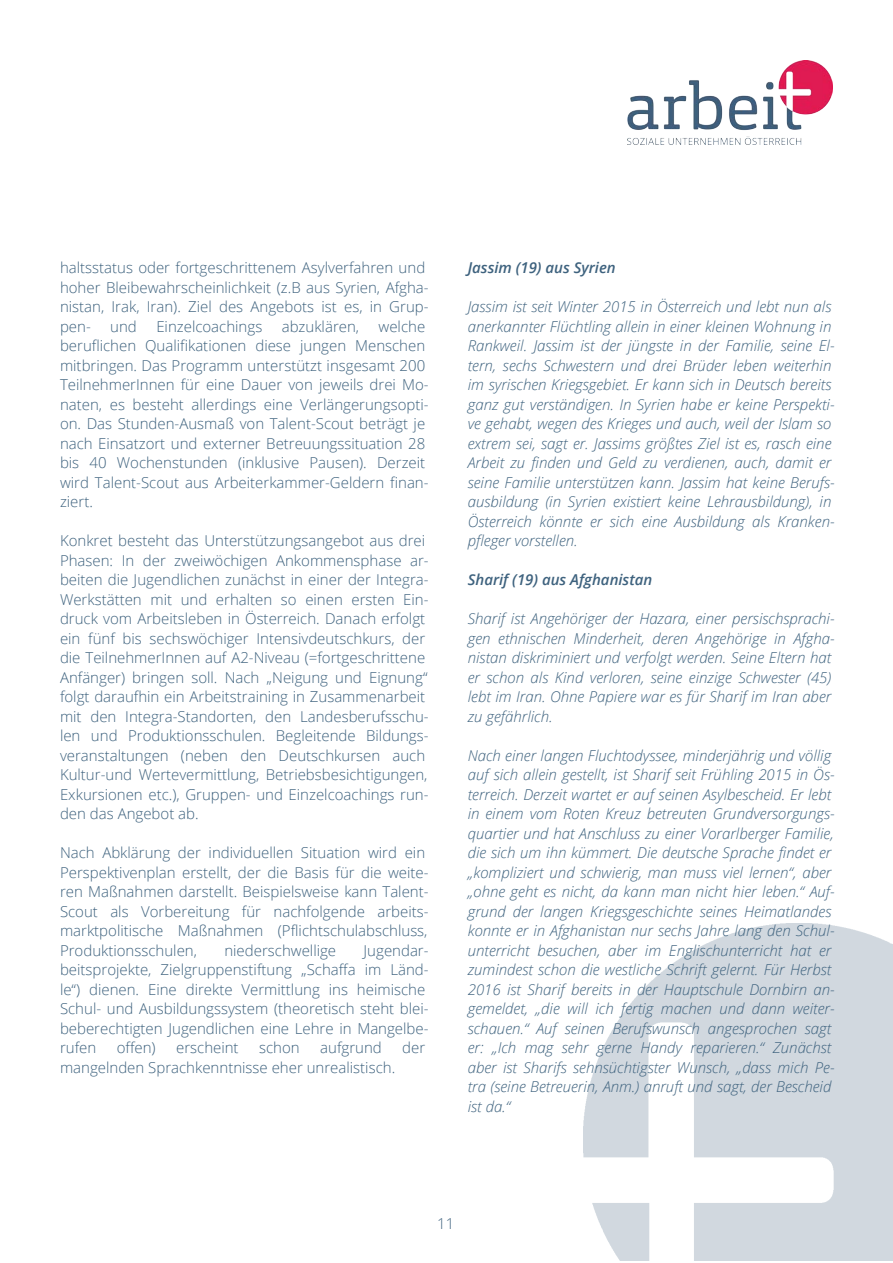
<style>
.page{position:relative;width:893px;height:1263px;background:#fff}
.page>*{position:absolute;margin:0;border:0;box-sizing:border-box;transform-origin:0 0}
.t1{font:300 15px/19.5px "Open Sans";color:#3e627e}
.t2{font:italic 300 15px/19.5px "Open Sans";color:#3e627e}
.t3{font:italic 600 15px "Open Sans";color:#3e627e}
</style>
<div class="page">
<img style="left:628px;top:60px;width:205px;height:85px">
<img style="left:583px;top:924px;width:310px;height:336px">
<p class="t1" style="left:60px;top:257px;width:370px">haltsstatus oder fortgeschrittenem Asylverfahren und hoher Bleibewahrscheinlichkeit (z.B aus Syrien, Afgha&shy;nistan, Irak, Iran). Ziel des Angebots ist es, in Grup&shy;pen-</p>
<p class="t1" style="left:60px;top:316px;width:370px;text-indent:319px">welche beruflichen Qualifikationen diese jungen Menschen mitbringen. Das Programm unterstützt insgesamt 200<br>TeilnehmerInnen für eine Dauer von jeweils drei Mo&shy;naten, es besteht allerdings eine Verlängerungsopti&shy;on. Das Stunden-Ausmaß von Talent-Scout beträgt je nach Einsatzort und externer Betreuungssituation 28 bis 40 Wochenstunden (inklusive Pausen). Derzeit wird Talent-Scout aus Arbeiterkammer-Geldern finan&shy;ziert.</p>
<p class="t1" style="left:60px;top:530px;width:370px">Konkret besteht das Unterstützungsangebot aus drei Phasen: In der zweiwöchigen Ankommensphase ar&shy;beiten die Jugendlichen zunächst in einer der Integra-Werkstätten mit und erhalten so einen ersten Ein&shy;druck vom Arbeitsleben in Österreich. Danach erfolgt ein fünf bis sechswöchiger Intensivdeutschkurs, der die TeilnehmerInnen auf A2-Niveau (=fortgeschrittene Anfänger) bringen soll. Nach „Neigung und Eignung“ folgt daraufhin ein Arbeitstraining in Zusammenarbeit mit den Integra-Standorten, den Landesberufsschu&shy;len und Produktionsschulen. Begleitende Bildungs&shy;veranstaltungen (neben den Deutschkursen auch Kultur-und Wertevermittlung, Betriebsbesichtigungen, Exkursionen etc.), Gruppen- und Einzelcoachings run&shy;den das Angebot ab.</p>
<p class="t1" style="left:60px;top:842px;width:370px">Nach Abklärung der individuellen Situation wird ein Perspektivenplan erstellt, der die Basis für die weite&shy;ren Maßnahmen darstellt. Beispielsweise kann Talent-Scout als Vorbereitung für nachfolgende arbeits&shy;marktpolitische Maßnahmen (Pflichtschulabschluss, Produktionsschulen,</p>
<p class="t1" style="left:110px;top:316px;width:28px">und</p>
<p class="t1" style="left:156px;top:316px;width:107px">Einzelcoachings</p>
<p class="t1" style="left:282px;top:316px;width:79px">abzuklären,</p>
<p class="t1" style="left:60px;top:940px;width:370px;text-indent:304px">Jugendar&shy;beitsprojekte, Zielgruppenstiftung „Schaffa im Länd&shy;le“) dienen. Eine direkte Vermittlung ins heimische Schul- und Ausbildungssystem (theoretisch steht blei&shy;beberechtigten Jugendlichen eine Lehre in Mangelbe&shy;rufen</p>
<p class="t1" style="left:224px;top:940px;width:113px">niederschwellige</p>
<p class="t1" style="left:117px;top:1037px;width:40px">offen)</p>
<p class="t1" style="left:176px;top:1037px;width:64px">erscheint</p>
<p class="t1" style="left:259px;top:1037px;width:42px">schon</p>
<p class="t1" style="left:320px;top:1037px;width:63px">aufgrund</p>
<p class="t1" style="left:402px;top:1037px;width:24px">der</p>
<p class="t1" style="left:60px;top:1057px;width:337px">mangelnden Sprachkenntnisse eher unrealistisch.</p>
<p class="t3" style="left:468px;top:257px;width:150px">Jassim (19) aus Syrien</p>
<p class="t2" style="left:468px;top:296px;width:368px">Jassim ist seit Winter 2015 in Österreich und lebt nun als anerkannter Flüchtling allein in einer kleinen Wohnung in Rankweil. Jassim ist der jüngste in der Familie, seine El&shy;tern, sechs Schwestern und drei Brüder leben weiterhin im syrischen Kriegsgebiet. Er kann sich in Deutsch bereits ganz gut verständigen. In Syrien habe er keine Perspekti&shy;ve gehabt, wegen des Krieges und auch, weil der Islam so extrem sei, sagt er. Jassims größtes Ziel ist es, rasch eine Arbeit zu finden und Geld zu verdienen, auch, damit er seine Familie unterstützen kann. Jassim hat keine Berufs&shy;ausbildung (in Syrien existiert keine Lehrausbildung), in Österreich könnte er sich eine Ausbildung als Kranken&shy;pfleger vorstellen.</p>
<p class="t3" style="left:468px;top:569px;width:186px">Sharif (19) aus Afghanistan</p>
<p class="t2" style="left:468px;top:608px;width:368px">Sharif ist Angehöriger der Hazara, einer persischsprachi&shy;gen ethnischen Minderheit, deren Angehörige in Afgha&shy;nistan diskriminiert und verfolgt werden. Seine Eltern hat er schon als Kind verloren, seine einzige Schwester (45) lebt im Iran. Ohne Papiere war es für Sharif im Iran aber zu gefährlich.</p>
<p class="t2" style="left:468px;top:745px;width:368px">Nach einer langen Fluchtodyssee, minderjährig und völlig auf sich allein gestellt, ist Sharif seit Frühling 2015 in Ös&shy;terreich. Derzeit wartet er auf seinen Asylbescheid. Er lebt in einem vom Roten Kreuz betreuten Grundversorgungs&shy;quartier und hat Anschluss zu einer Vorarlberger Familie, die sich um ihn kümmert. Die deutsche Sprache findet er „kompliziert und schwierig, man muss viel lernen“, aber „ohne geht es nicht, da kann man nicht hier leben.“ Auf&shy;grund der langen Kriegsgeschichte seines Heimatlandes konnte er in Afghanistan nur sechs Jahre lang den Schul&shy;unterricht besuchen, aber im Englischunterricht hat er zumindest schon die westliche Schrift gelernt. Für Herbst 2016 ist Sharif bereits in der Hauptschule Dornbirn an&shy;gemeldet, „die will ich fertig machen und dann weiter&shy;schauen.“ Auf seinen Berufswunsch angesprochen sagt er: „Ich mag sehr gerne Handy reparieren.“ Zunächst aber ist Sharifs sehnsüchtigster Wunsch, „dass mich Pe&shy;tra (seine Betreuerin, Anm.) anruft und sagt, der Bescheid ist da.“</p>
<p class="t1" style="left:437px;top:1213px;width:19px">11</p>
</div>
